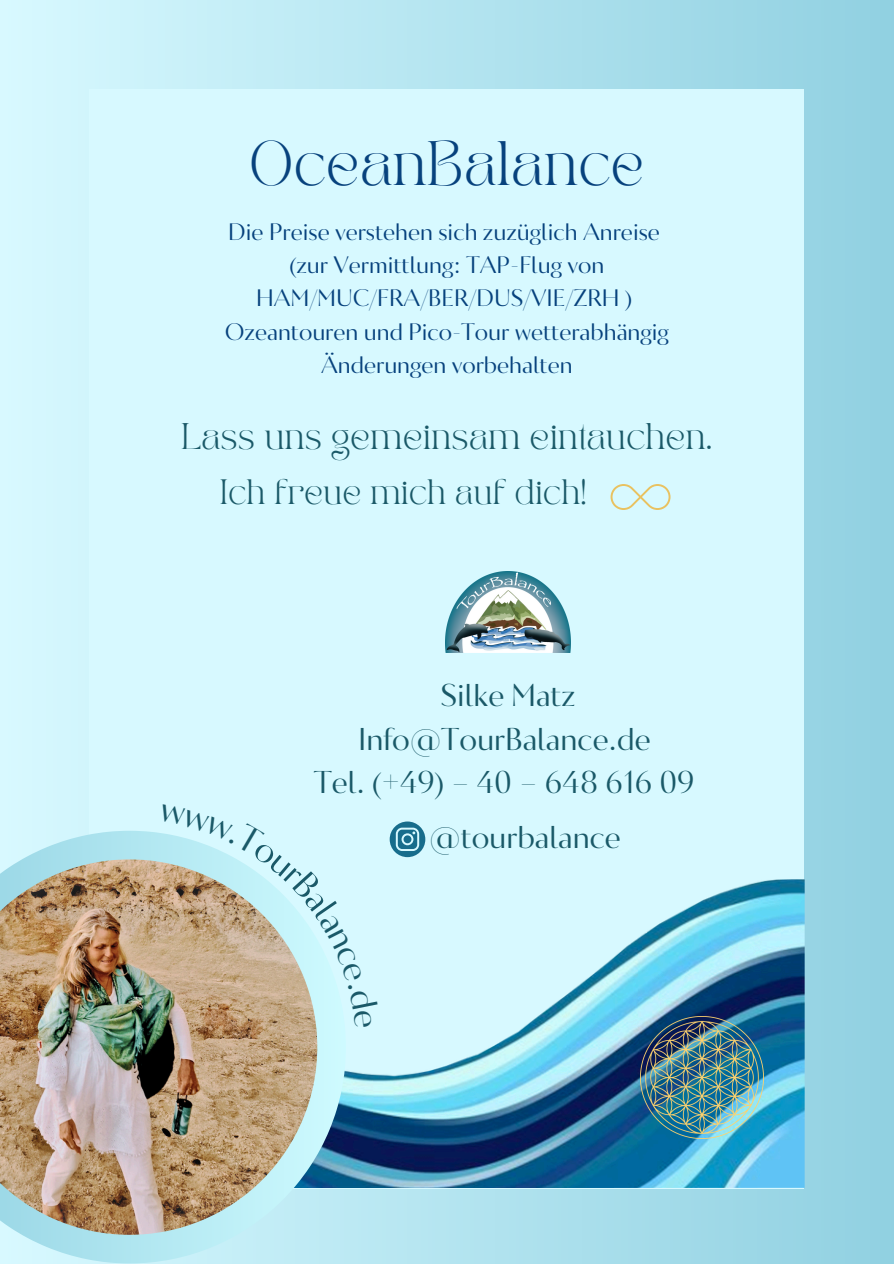
<style>
.page{position:relative;width:894px;height:1264px;background:#fff}
.page>*{position:absolute;margin:0;border:0;box-sizing:border-box;transform-origin:0 0}
.t1{font:43.8px "TAN PEARL Regular";color:#07427d}
.t2{font:31.5px/43.8px "Circe Contrast";color:#1a5968;text-align:center}
.t3{font:25.95px "TAN PEARL Regular";color:#1a5968}
.t4{font:24.6px "TAN PEARL Regular";color:#1a5968}
.t5{font:23.7px/33.2px "Circe Contrast";color:#07427d;text-align:center}
</style>
<div class="page">
<div style="left:0;top:0;width:893px;height:1263px;background:linear-gradient(to right,#d8f9ff,#91d1e1)"></div>
<div style="left:89px;top:89px;width:715px;height:1099px;background:#d7f9ff"></div>
<img style="left:346px;top:879px;width:458px;height:308px">
<svg style="left:610px;top:484px;width:60px;height:26px"></svg>
<svg style="left:389px;top:821px;width:36px;height:36px"></svg>
<img style="left:445px;top:572px;width:125px;height:81px">
<img style="left:640px;top:1016px;width:123px;height:122px">
<svg style="left:0;top:830px;width:346px;height:433px;background:#b0e0ec"></svg>
<img style="left:0;top:859px;width:317px;height:375px">
<svg style="left:160px;top:830px;width:218px;height:197px"></svg>
<h1 class="t1" style="left:249px;top:140px;width:396px">OceanBalance</h1>
<p class="t5" style="left:225px;top:216px;width:445px">Die Preise verstehen sich zuzüglich Anreise (zur Vermittlung: TAP-Flug von HAM/MUC/FRA/BER/DUS/VIE/ZRH )<br>Ozeantouren und Pico-Tour wetterabhä ngig Änderungen vorbehalten</p>
<p class="t3" style="left:181px;top:422px;width:532px">Lass uns gemeinsam eintauchen.</p>
<p class="t4" style="left:220px;top:478px;width:368px">Ich freue mich auf dich!</p>
<p class="t2" style="left:314px;top:674px;width:382px">Silke Matz<br>Info@TourBalance.de<br>Tel. (+49) – 40 – 648 616 09</p>
<p class="t2" style="left:429px;top:816px;width:193px">@tourbalance</p>
</div>
